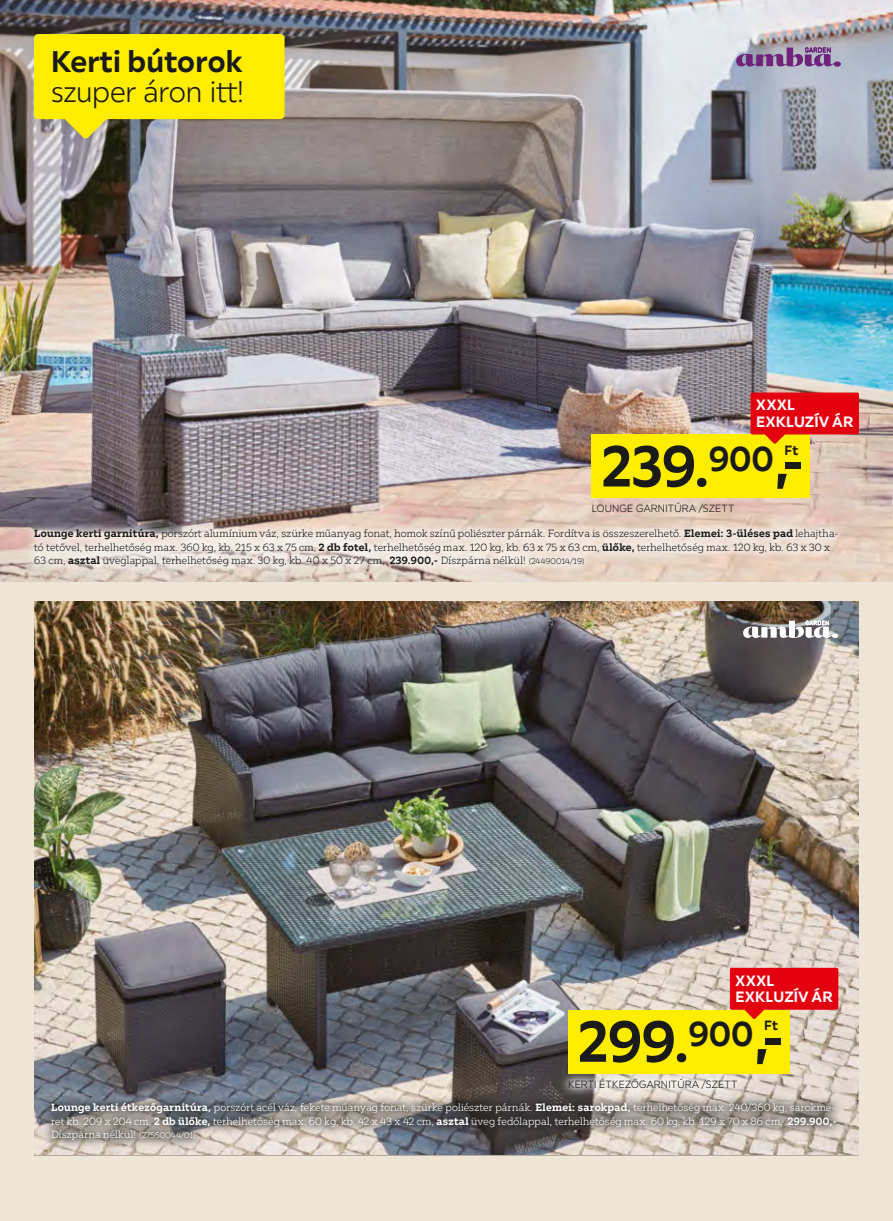
<style>
.page{position:relative;width:893px;height:1221px;background:#fff}
.page>*{position:absolute;margin:0;border:0;box-sizing:border-box;transform-origin:0 0}
.t1{font:700 57.75px "XXX Lutz Sans";letter-spacing:.005em;color:#1a1a18}
.t2{font:300 30px "XXX Lutz Sans";letter-spacing:-.01em;color:#1a1a18}
.t3{font:700 30px "XXX Lutz Sans";letter-spacing:.005em;color:#1a1a18}
.t4{font:700 15px/16.5px "XXX Lutz Sans";letter-spacing:.025em;color:#fff}
.t5{font:700 13.5px "XXX Lutz Sans";color:#1a1a18}
.t6{font:300 10.5px/13.5px "XXX Lutz Serif";letter-spacing:.015em;color:#1a1a18}
.t7{font:300 10.5px/13.5px "XXX Lutz Serif";letter-spacing:.015em;color:#fff}
.t8{font:300 10.5px "XXX Lutz Sans";letter-spacing:.02em;color:#1a1a18}
.s1{font-weight:700}
.s2{font-size:8.25px}
</style>
<div class="page">
<div style="left:0;top:0;width:893px;height:1220px;background:#efe5d6"></div>
<hr style="left:34px;top:1154px;width:825px;height:1px;background:#1a1a18">
<img style="left:0;top:0;width:893px;height:581px">
<svg style="left:25px;top:519px;width:821px;height:57px"></svg>
<svg style="left:736px;top:48px;width:105px;height:19px;background:#9170a0"></svg>
<img style="left:34px;top:601px;width:825px;height:553px">
<svg style="left:42px;top:1093px;width:803px;height:56px;background:#8d8885"></svg>
<svg style="left:743px;top:620px;width:95px;height:18px;background:#b0aeae"></svg>
<div style="left:592px;top:434px;width:218px;height:64px;background:#ffed00"></div>
<svg style="left:765px;top:434px;width:20px;height:10px"></svg>
<div style="left:750px;top:392px;width:109px;height:42px;background:#e3000f;border-radius:2px"></div>
<svg style="left:559px;top:1068px;width:187px;height:29px"></svg>
<div style="left:568px;top:1009px;width:221px;height:64px;background:#ffed00"></div>
<svg style="left:744px;top:1009px;width:20px;height:10px"></svg>
<div style="left:730px;top:967px;width:108px;height:42px;background:#e3000f;border-radius:2px"></div>
<svg style="left:65px;top:119px;width:42px;height:20px"></svg>
<div style="left:34px;top:34px;width:251px;height:85px;background:#ffed00;border-radius:4px"></div>
<h2 class="t3" style="left:51px;top:42px;width:192px">Kerti bútorok</h2>
<h2 class="t2" style="left:51px;top:73px;width:196px">szuper áron itt!</h2>
<h3 class="t4" style="left:756px;top:397px;width:98px">XXXL<br>EXKLUZÍV ÁR</h3>
<h1 class="t1" style="left:602px;top:429px;width:204px">239.<sup>900</sup>,-</h1>
<p class="t5" style="left:784px;top:442px;width:15px">Ft</p>
<p class="t8" style="left:592px;top:502px;width:144px">LOUNGE GARNITÚRA /SZETT</p>
<p class="t6" style="left:34px;top:526px;width:806px"><span class="s1">Lounge kerti garnitúra,</span> porszórt alumínium váz, szürke műanyag fonat, homok színű poliészter párnák. Fordítva is összeszerelhető. <span class="s1">Elemei: 3-üléses pad</span> lehajtha&shy;tó tetővel, terhelhetőség max. 360 kg, kb. 215 x 63 x 75 cm, <span class="s1">2 db fotel,</span> terhelhetőség max. 120 kg, kb. 63 x 75 x 63 cm, <span class="s1">ülőke,</span> terhelhetőség max. 120 kg, kb. 63 x 30 x<br>63 cm, <span class="s1">asztal</span> üveglappal, terhelhetőség max. 30 kg, kb. 40 x 50 x 27 cm, <span class="s1">239.900,-</span> Díszpárna nélkül! <span class="s2">(24490014/19)</span></p>
<h3 class="t4" style="left:736px;top:972px;width:98px">XXXL<br>EXKLUZÍV ÁR</h3>
<h1 class="t1" style="left:579px;top:1004px;width:208px">299.<sup>900</sup>,-</h1>
<p class="t5" style="left:764px;top:1016px;width:15px">Ft</p>
<p class="t8" style="left:568px;top:1077px;width:171px">KERTI ÉTKEZŐGARNITÚRA /SZETT</p>
<p class="t7" style="left:51px;top:1100px;width:787px"><span class="s1">Lounge kerti étkezőgarnitúra,</span> porszórt acél váz, fekete műanyag fonat, szürke poliészter párnák. <span class="s1">Elemei: sarokpad,</span> terhelhetőség max. 240/360 kg, sarokmé&shy;ret kb. 209 x 204 cm, <span class="s1">2 db ülőke,</span> terhelhetőség max. 60 kg, kb. 42 x 43 x 42 cm, <span class="s1">asztal</span> üveg fedőlappal, terhelhetőség max. 60 kg, kb. 129 x 70 x 86 cm, <span class="s1">299.900,-<br></span>Díszpárna nélkül! <span class="s2">(27550044/01)</span></p>
</div>
